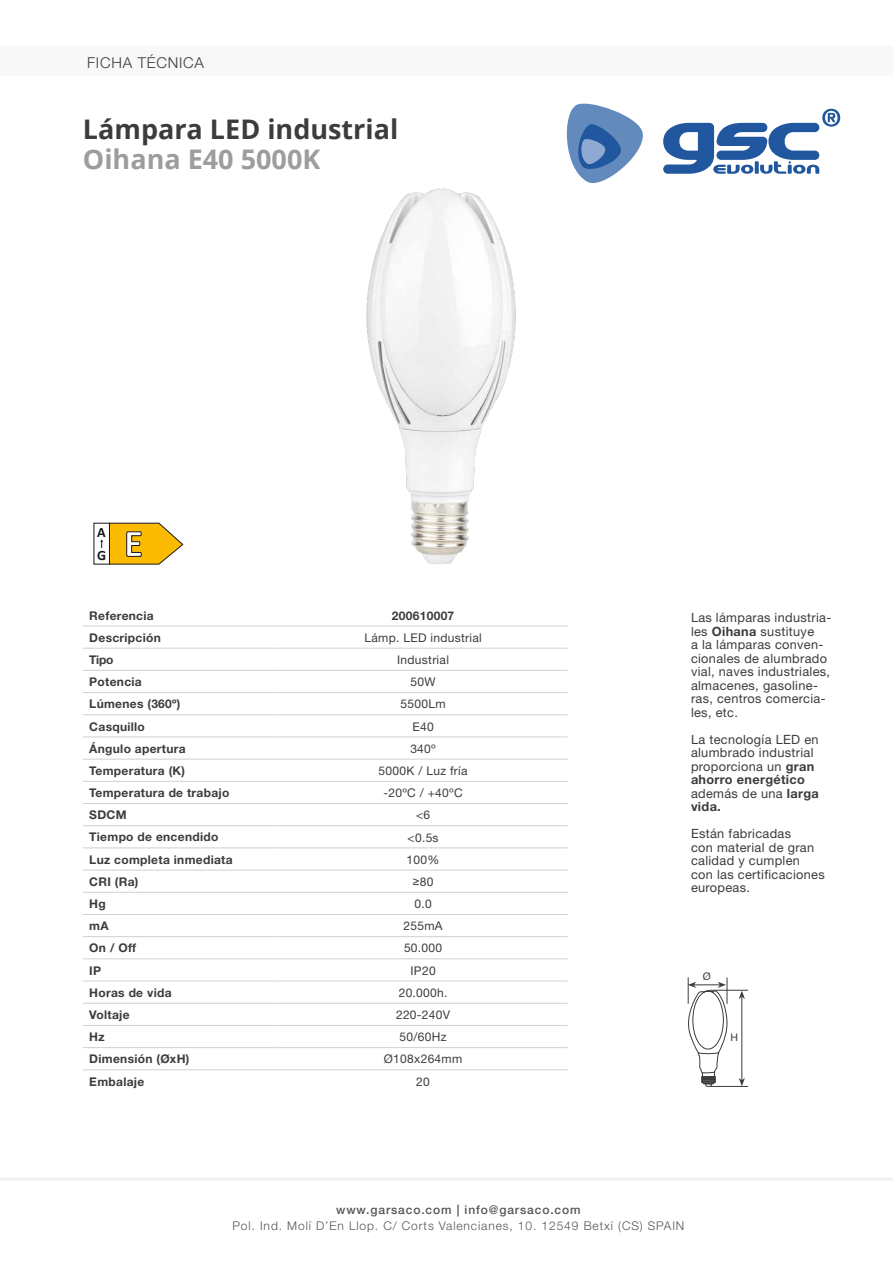
<style>
.page{position:relative;width:893px;height:1263px;background:#fff}
.page>*{position:absolute;margin:0;border:0;box-sizing:border-box;transform-origin:0 0}
.t1{font:700 38.85px "Calibri";color:#fff}
.t2{font:700 27px "Open Sans";color:#3c3c3b}
.t3{font:700 27px "Open Sans";color:#9d9d9c}
.t4{font:300 15px "Helvetica Neue";letter-spacing:.05em;color:#3c3c3b}
.t5{font:700 14.25px/22.6px "Calibri";color:#1b181c}
.t6{font:12.75px/13.5px "Helvetica Neue";letter-spacing:.025em;color:#3c3c3b}
.t7{font:700 12px "Helvetica Neue";letter-spacing:.025em;color:#3c3c3b}
.t8{font:12px "Helvetica Neue";letter-spacing:.025em;color:#3c3c3b}
.t9{font:300 12px "Helvetica Neue";letter-spacing:.075em;color:#565555}
.t10{font:500 12px "Helvetica Neue";letter-spacing:.075em;color:#565555}
.t11{font:10.5px "Helvetica Neue";color:#3c3c3b}
.s1{font-family:"Arial Narrow"}
.s2{font-weight:700}
</style>
<div class="page">
<svg style="left:663px;top:109px;width:177px;height:65px"></svg>
<svg style="left:566px;top:103px;width:77px;height:81px"></svg>
<hr style="left:0;top:1178px;width:893px;height:3px;background:#f0f0f0">
<div style="left:0;top:47px;width:893px;height:29px;background:#f8f8f8"></div>
<hr style="left:83px;top:692px;width:196px;height:1px;background:#d0d0d0">
<hr style="left:279px;top:692px;width:289px;height:1px;background:#d0d0d0">
<hr style="left:83px;top:714px;width:196px;height:1px;background:#d0d0d0">
<hr style="left:279px;top:714px;width:289px;height:1px;background:#d0d0d0">
<hr style="left:83px;top:736px;width:196px;height:1px;background:#d0d0d0">
<hr style="left:279px;top:736px;width:289px;height:1px;background:#d0d0d0">
<hr style="left:83px;top:759px;width:196px;height:1px;background:#d0d0d0">
<hr style="left:279px;top:759px;width:289px;height:1px;background:#d0d0d0">
<hr style="left:83px;top:781px;width:196px;height:1px;background:#d0d0d0">
<hr style="left:279px;top:781px;width:289px;height:1px;background:#d0d0d0">
<hr style="left:83px;top:803px;width:196px;height:1px;background:#d0d0d0">
<hr style="left:279px;top:803px;width:289px;height:1px;background:#d0d0d0">
<hr style="left:83px;top:825px;width:196px;height:1px;background:#d0d0d0">
<hr style="left:279px;top:825px;width:289px;height:1px;background:#d0d0d0">
<hr style="left:83px;top:847px;width:196px;height:1px;background:#d0d0d0">
<hr style="left:279px;top:847px;width:289px;height:1px;background:#d0d0d0">
<hr style="left:83px;top:870px;width:196px;height:1px;background:#d0d0d0">
<hr style="left:279px;top:870px;width:289px;height:1px;background:#d0d0d0">
<hr style="left:83px;top:892px;width:196px;height:1px;background:#d0d0d0">
<hr style="left:279px;top:892px;width:289px;height:1px;background:#d0d0d0">
<hr style="left:83px;top:914px;width:196px;height:1px;background:#d0d0d0">
<hr style="left:279px;top:914px;width:289px;height:1px;background:#d0d0d0">
<hr style="left:83px;top:936px;width:196px;height:1px;background:#d0d0d0">
<hr style="left:279px;top:936px;width:289px;height:1px;background:#d0d0d0">
<hr style="left:83px;top:958px;width:196px;height:1px;background:#d0d0d0">
<hr style="left:279px;top:958px;width:289px;height:1px;background:#d0d0d0">
<hr style="left:83px;top:981px;width:196px;height:1px;background:#d0d0d0">
<hr style="left:279px;top:981px;width:289px;height:1px;background:#d0d0d0">
<hr style="left:83px;top:1003px;width:196px;height:1px;background:#d0d0d0">
<hr style="left:279px;top:1003px;width:289px;height:1px;background:#d0d0d0">
<hr style="left:83px;top:1025px;width:196px;height:1px;background:#d0d0d0">
<hr style="left:279px;top:1025px;width:289px;height:1px;background:#d0d0d0">
<hr style="left:83px;top:1047px;width:196px;height:1px;background:#d0d0d0">
<hr style="left:279px;top:1047px;width:289px;height:1px;background:#d0d0d0">
<hr style="left:83px;top:1069px;width:196px;height:1px;background:#d0d0d0">
<hr style="left:279px;top:1069px;width:289px;height:1px;background:#d0d0d0">
<hr style="left:83px;top:626px;width:196px;height:1px;background:#d0d0d0">
<hr style="left:279px;top:626px;width:289px;height:1px;background:#d0d0d0">
<hr style="left:83px;top:648px;width:196px;height:1px;background:#d0d0d0">
<hr style="left:279px;top:648px;width:289px;height:1px;background:#d0d0d0">
<hr style="left:83px;top:670px;width:196px;height:1px;background:#d0d0d0">
<hr style="left:279px;top:670px;width:289px;height:1px;background:#d0d0d0">
<hr style="left:710px;top:990px;width:38px;height:1px;background:#3c3c3b">
<hr style="left:710px;top:1086px;width:38px;height:1px;background:#3c3c3b">
<hr style="left:741px;top:997px;width:1px;height:83px;background:#3c3c3b">
<svg style="left:739px;top:991px;width:6px;height:8px"></svg>
<svg style="left:739px;top:1078px;width:6px;height:8px"></svg>
<img style="left:366px;top:188px;width:150px;height:376px">
<svg style="left:109px;top:522px;width:75px;height:43px"></svg>
<div style="left:94px;top:523px;width:16px;height:41px;background:#fff;border:1px solid #1b181c"></div>
<svg style="left:100px;top:539px;width:3px;height:9px"></svg>
<svg style="left:687px;top:977px;width:41px;height:110px"></svg>
<p class="t4" style="left:87px;top:53px;width:118px">FICHA TÉCNICA</p>
<h2 class="t2" style="left:83px;top:110px;width:317px">Lámpara LED industrial</h2>
<h2 class="t3" style="left:83px;top:140px;width:239px">Oihana E40 5000K</h2>
<p class="t5" style="left:97px;top:521px;width:11px">A<br>G</p>
<h1 class="t1" style="left:124px;top:516px;width:20px">E</h1>
<p class="t7" style="left:89px;top:608px;width:66px">Referencia</p>
<p class="t7" style="left:392px;top:608px;width:64px">200610007</p>
<p class="t7" style="left:89px;top:630px;width:73px">Descripción</p>
<p class="t8" style="left:364px;top:630px;width:119px">Lámp. LED industrial</p>
<p class="t7" style="left:89px;top:652px;width:26px">Tipo</p>
<p class="t8" style="left:397px;top:652px;width:53px">Industrial</p>
<p class="t7" style="left:89px;top:674px;width:54px">Potencia</p>
<p class="t8" style="left:411px;top:675px;width:27px">50W</p>
<p class="t7" style="left:89px;top:697px;width:93px">Lúmenes (360º)</p>
<p class="t8" style="left:401px;top:697px;width:47px">5500Lm</p>
<p class="t7" style="left:89px;top:719px;width:57px">Casquillo</p>
<p class="t8" style="left:412px;top:719px;width:23px">E40</p>
<p class="t7" style="left:89px;top:741px;width:98px">Ángulo apertura</p>
<p class="t8" style="left:410px;top:741px;width:27px">340º</p>
<p class="t7" style="left:89px;top:763px;width:97px">Temperatura (K)</p>
<p class="t8" style="left:379px;top:763px;width:90px">5000K / Luz fría</p>
<p class="t7" style="left:89px;top:785px;width:142px">Temperatura de trabajo</p>
<p class="t8" style="left:383px;top:786px;width:81px">-20ºC / +40ºC</p>
<p class="t7" style="left:89px;top:807px;width:39px">SDCM</p>
<p class="t8" style="left:416px;top:808px;width:16px">&lt;6</p>
<p class="t7" style="left:89px;top:830px;width:131px">Tiempo de encendido</p>
<p class="t8" style="left:408px;top:830px;width:33px">&lt;0.5s</p>
<p class="t7" style="left:89px;top:852px;width:145px">Luz completa inmediata</p>
<p class="t8" style="left:407px;top:852px;width:34px">100%</p>
<p class="t7" style="left:89px;top:874px;width:51px">CRI (Ra)</p>
<p class="t8" style="left:413px;top:874px;width:22px"><span class="s1">≥</span>80</p>
<p class="t7" style="left:89px;top:896px;width:18px">Hg</p>
<p class="t8" style="left:414px;top:897px;width:19px">0.0</p>
<p class="t7" style="left:89px;top:918px;width:21px">mA</p>
<p class="t8" style="left:403px;top:919px;width:41px">255mA</p>
<p class="t7" style="left:89px;top:941px;width:48px">On / Off</p>
<p class="t8" style="left:404px;top:941px;width:40px">50.000</p>
<p class="t7" style="left:89px;top:963px;width:13px">IP</p>
<p class="t8" style="left:411px;top:963px;width:27px">IP20</p>
<p class="t7" style="left:89px;top:985px;width:84px">Horas de vida</p>
<p class="t8" style="left:399px;top:985px;width:50px">20.000h.</p>
<p class="t7" style="left:89px;top:1007px;width:42px">Voltaje</p>
<p class="t8" style="left:396px;top:1008px;width:56px">220-240V</p>
<p class="t7" style="left:89px;top:1029px;width:17px">Hz</p>
<p class="t8" style="left:400px;top:1030px;width:48px">50/60Hz</p>
<p class="t7" style="left:89px;top:1052px;width:102px">Dimensión (ØxH)</p>
<p class="t8" style="left:384px;top:1052px;width:80px">Ø108x264mm</p>
<p class="t7" style="left:89px;top:1074px;width:57px">Embalaje</p>
<p class="t8" style="left:416px;top:1074px;width:15px">20</p>
<p class="t6" style="left:691px;top:611px;width:142px">Las lámparas industria&shy;les <span class="s2">Oihana</span> sustituye<br>a la lámparas conven&shy;cionales de alumbrado vial, naves industriales, almacenes, gasoline&shy;ras, centros comercia&shy;les, etc.</p>
<p class="t6" style="left:691px;top:732px;width:129px">La tecnología LED en alumbrado industrial proporciona un <span class="s2">gran ahorro energético </span>además de una <span class="s2">larga vida.</span></p>
<p class="t6" style="left:691px;top:827px;width:135px">Están fabricadas<br>con material de gran calidad y cumplen con las certificaciones europeas.</p>
<p class="t11" style="left:703px;top:970px;width:9px">Ø</p>
<p class="t11" style="left:730px;top:1031px;width:9px">H</p>
<p class="t10" style="left:336px;top:1202px;width:246px">www.garsaco.com | info@garsaco.com</p>
<p class="t9" style="left:232px;top:1219px;width:453px">Pol. Ind. Molí D’En Llop. C/ Corts Valencianes, 10. 12549 Betxí (CS) SPAIN</p>
</div>
